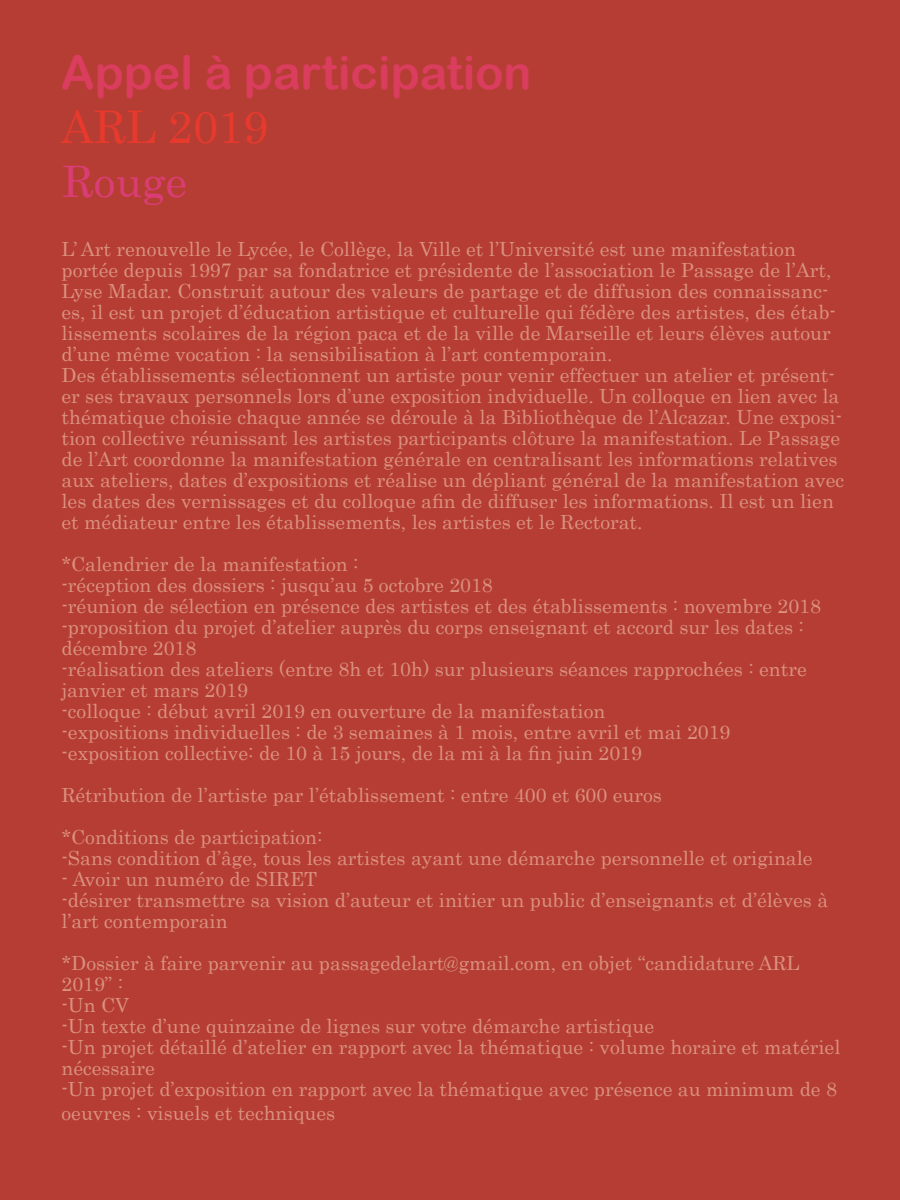
<style>
.page{position:relative;width:900px;height:1200px;background:#b63d34}
.page>*{position:absolute;margin:0;border:0;box-sizing:border-box;transform-origin:0 0}
.t1{font:46.5px "Arial Rounded MT Bold";color:#da3d5d}
.t2{font:45px "Century";color:#e73a2d}
.t3{font:43.5px "Century";color:#da3d75}
.t4{font:19.5px/21px "Century";color:#da9180}
</style>
<div class="page">
<h1 class="t1" style="left:61px;top:45px;width:472px">Appel à participation</h1>
<h2 class="t2" style="left:61px;top:88px;width:208px">ARL 2019</h2>
<h3 class="t3" style="left:63px;top:144px;width:126px">Rouge</h3>
<p class="t4" style="left:62px;top:237px;width:784px">L’ Art renouvelle le Lycée, le Collège, la Ville et l’Université est une manifestation portée depuis 1997 par sa fondatrice et présidente de l’association le Passage de l’Art, Lyse Madar. Construit autour des valeurs de partage et de diffusion des connaissanc&shy;es, il est un projet d’éducation artistique et culturelle qui fédère des artistes, des étab&shy;lissements scolaires de la région paca et de la ville de Marseille et leurs élèves autour d’une même vocation : la sensibilisation à l’art contemporain.<br>Des établissements sélectionnent un artiste pour venir effectuer un atelier et présent&shy;er ses travaux personnels lors d’une exposition indviduelle. Un colloque en lien avec la thématique choisie chaque année se déroule à la Bibliothèque de l’Alcazar. Une exposi&shy;tion collective réunissant les artistes participants clôture la manifestation. Le Passage de l’Art coordonne la manifestation générale en centralisant les informations relatives aux ateliers, dates d’expositions et réalise un dépliant général de la manifestation avec les dates des vernissages et du colloque afin de diffuser les informations. Il est un lien et médiateur entre les établissements, les artistes et le Rectorat.</p>
<p class="t4" style="left:62px;top:552px;width:761px">*Calendrier de la manifestation :<br>-réception des dossiers : jusqu’au 5 octobre 2018<br>-réunion de sélection en présence des artistes et des établissements : novembre 2018 -proposition du projet d’atelier auprès du corps enseignant et accord sur les dates : décembre 2018<br>-réalisation des ateliers (entre 8h et 10h) sur plusieurs séances rapprochées : entre janvier et mars 2019<br>-colloque : début avril 2019 en ouverture de la manifestation<br>-expositions individuelles : de 3 semaines à 1 mois, entre avril et mai 2019 -exposition collective: de 10 à 15 jours, de la mi à la fin juin 2019</p>
<p class="t4" style="left:62px;top:773px;width:602px;line-height:42px">Rétribution de l’artiste par l’établissement : entre 400 et 600 euros *Conditions de participation:</p>
<p class="t4" style="left:62px;top:846px;width:753px">-Sans condition d’âge, tous les artistes ayant une démarche personnelle et originale</p>
<p class="t4" style="left:62px;top:867px;width:768px">- Avoir un numéro de SIRET<br>-désirer transmettre sa vision d’auteur et initier un public d’enseignants et d’élèves à l’art contemporain</p>
<p class="t4" style="left:62px;top:951px;width:781px">*Dossier à faire parvenir au passagedelart@gmail.com, en objet “candidature ARL 2019” :<br>-Un CV<br>-Un texte d’une quinzaine de lignes sur votre démarche artistique<br>-Un projet détaillé d’atelier en rapport avec la thématique : volume horaire et matériel nécessaire<br>-Un projet d’exposition en rapport avec la thématique avec présence au minimum de 8</p>
<p class="t4" style="left:62px;top:1101px;width:275px">oeuvres : visuels et techniques</p>
</div>
